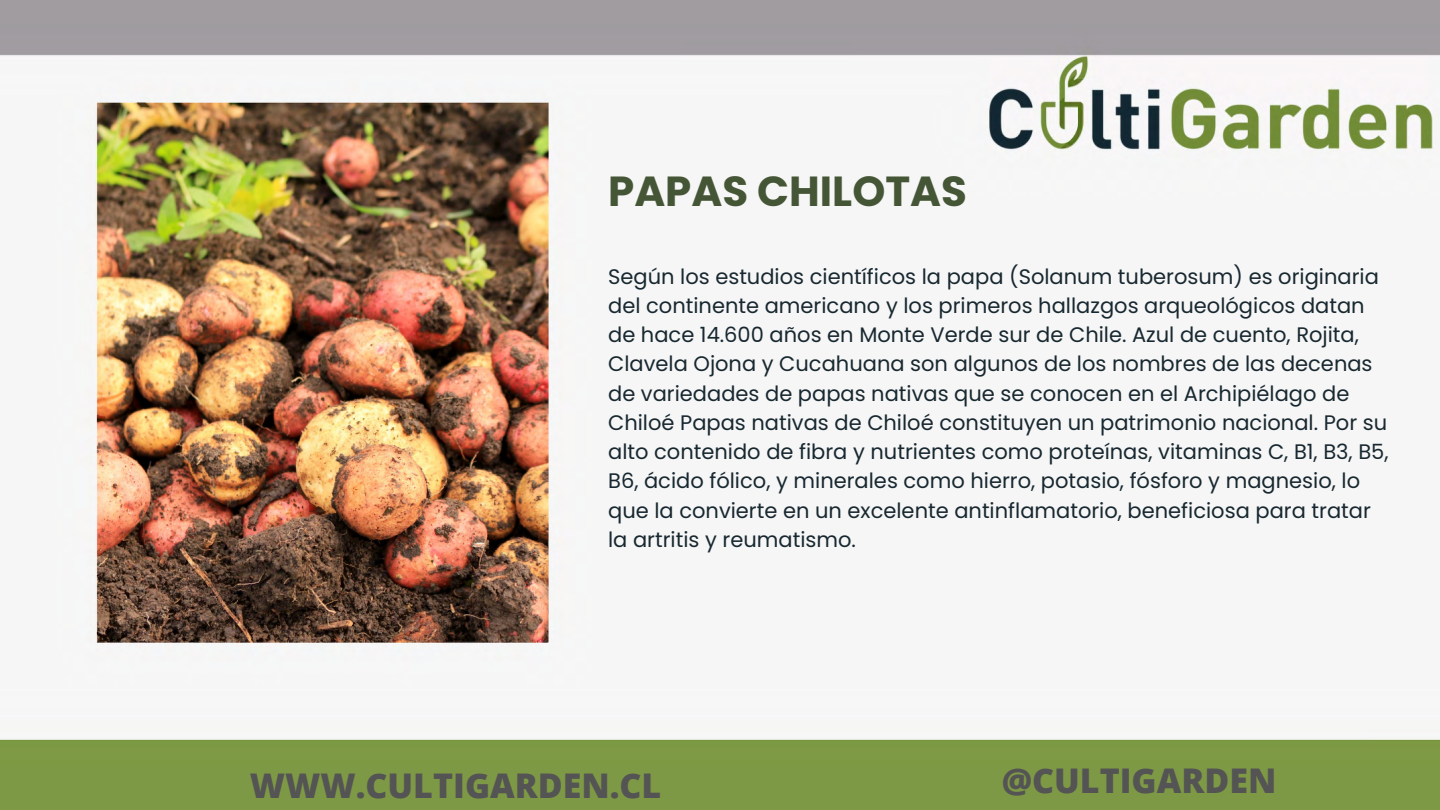
<style>
.page{position:relative;width:1440px;height:810px;background:#fff}
.page>*{position:absolute;margin:0;border:0;box-sizing:border-box;transform-origin:0 0}
.t1{font:700 42px "Poppins";color:#455636}
.t2{font:800 34px "Open Sans";color:#545454}
.t3{font:21px/29.2px "Poppins";color:#182830}
</style>
<div class="page">
<img style="left:0;top:0;width:1440px;height:810px">
<p class="t1" style="left:608px;top:161px;width:360px">PAPAS CHILOTAS</p>
<p class="t3" style="left:608px;top:262px;width:782px">Según los estudios científicos la papa (Solanum tuberosum) es originaria del continente americano y los primeros hallazgos arqueológicos datan de hace 14.600 años en Monte Verde sur de Chile. Azul de cuento, Rojita, Clavela Ojona y Cucahuana son algunos de los nombres de las decenas de variedades de papas nativas que se conocen en el Archipiélago de Chiloé Papas nativas de Chiloé constituyen un patrimonio nacional. Por su alto contenido de fibra y nutrientes como proteínas, vitaminas C, B1, B3, B5, B6, ácido fólico, y minerales como hierro, potasio, fósforo y magnesio, lo que la convierte en un excelente antinflamatorio, beneficiosa para tratar la artritis y reumatismo.</p>
<p class="t2" style="left:250px;top:762px;width:413px">WWW.CULTIGARDEN.CL</p>
<p class="t2" style="left:1002px;top:757px;width:276px">@CULTIGARDEN</p>
</div>
